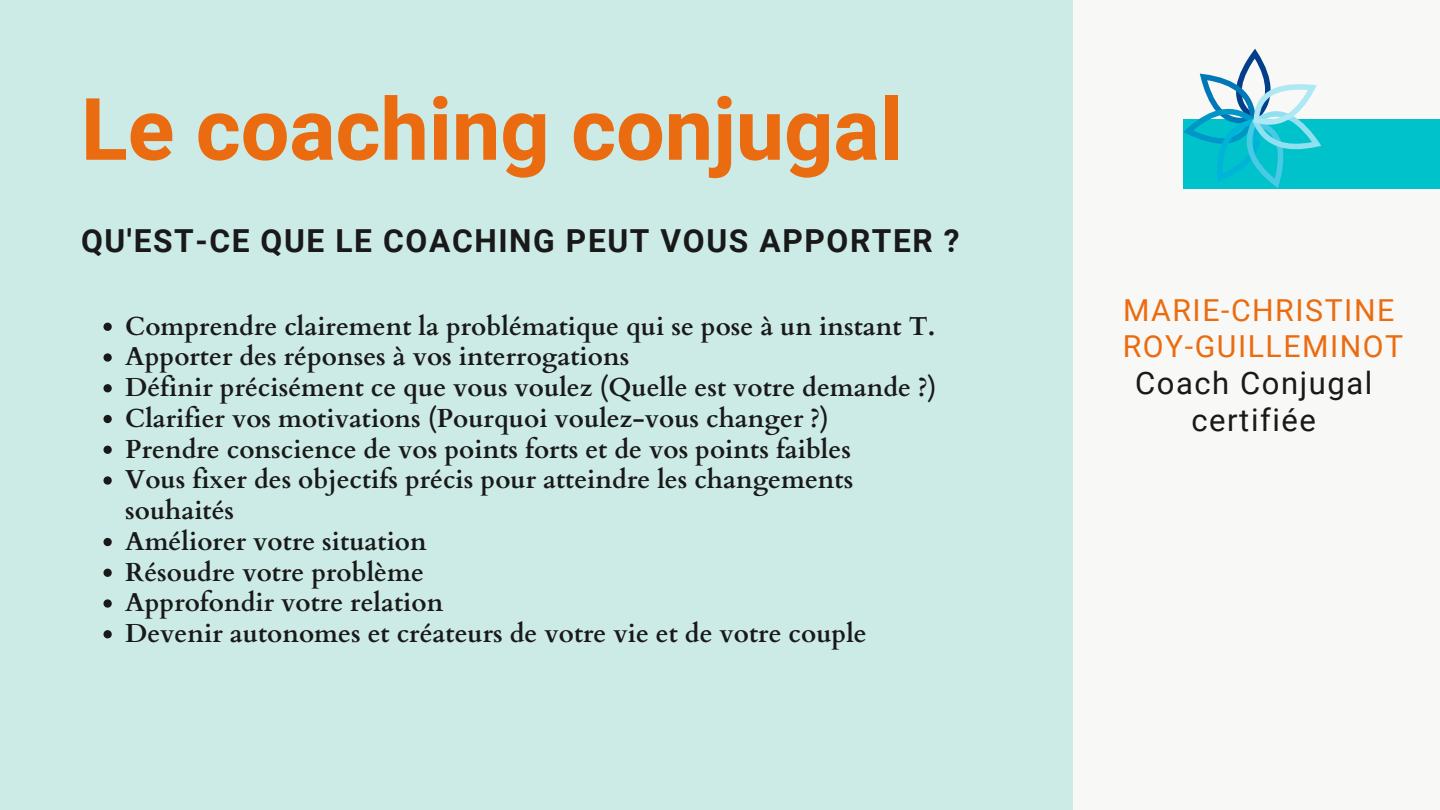
<style>
.page{position:relative;width:1440px;height:810px;background:#f8f8f6}
.page>*{position:absolute;margin:0;border:0;box-sizing:border-box;transform-origin:0 0}
.t1{font:700 86.2px "Heebo";color:#eb6c10}
.t2{font:700 31.7px "Roboto";letter-spacing:.05em;color:#191919}
.t3{font:31.1px/36.8px "Roboto";letter-spacing:.05em;color:#191919;text-align:center}
.t4{font:30.3px/36px "Roboto";letter-spacing:.05em;color:#eb6c10}
.t5{font:700 26px/30.8px "Cardo";color:#191919}
</style>
<div class="page">
<div style="left:1183px;top:119px;width:257px;height:70px;background:#00c2cb"></div>
<div style="left:0;top:0;width:1072px;height:810px;background:#ccebe6"></div>
<svg style="left:104px;top:323px;width:8px;height:8px"></svg>
<svg style="left:104px;top:353px;width:8px;height:9px"></svg>
<svg style="left:104px;top:384px;width:8px;height:8px"></svg>
<svg style="left:104px;top:415px;width:8px;height:8px"></svg>
<svg style="left:104px;top:446px;width:8px;height:8px"></svg>
<svg style="left:104px;top:476px;width:8px;height:9px"></svg>
<svg style="left:104px;top:538px;width:8px;height:8px"></svg>
<svg style="left:104px;top:569px;width:8px;height:8px"></svg>
<svg style="left:104px;top:599px;width:8px;height:9px"></svg>
<svg style="left:104px;top:630px;width:8px;height:8px"></svg>
<svg style="left:1184px;top:49px;width:137px;height:139px"></svg>
<h1 class="t1" style="left:81px;top:69px;width:823px">Le coaching conjugal</h1>
<p class="t2" style="left:81px;top:223px;width:880px">QU'EST-CE QUE LE COACHING PEUT VOUS APPORTER ?</p>
<p class="t5" style="left:125px;top:311px;width:813px">Comprendre clairement la problématique qui se pose à un instant T.<br>Apporter des réponses à vos interrogations<br>Définir précisément ce que vous voulez (Quelle est votre demande ?)<br>Clarifier vos motivations (Pourquoi voulez-vous changer ?)<br>Prendre conscience de vos points forts et de vos points faibles<br>Vous fixer des objectifs précis pour atteindre les changements souhaités<br>Améliorer votre situation<br>Résoudre votre problème<br>Approfondir votre relation<br>Devenir autonomes et créateurs de votre vie et de votre couple</p>
<p class="t4" style="left:1123px;top:293px;width:282px">MARIE-CHRISTINE<br>ROY-GUILLEMINOT</p>
<p class="t3" style="left:1135px;top:365px;width:239px">Coach Conjugal certifiée</p>
</div>
